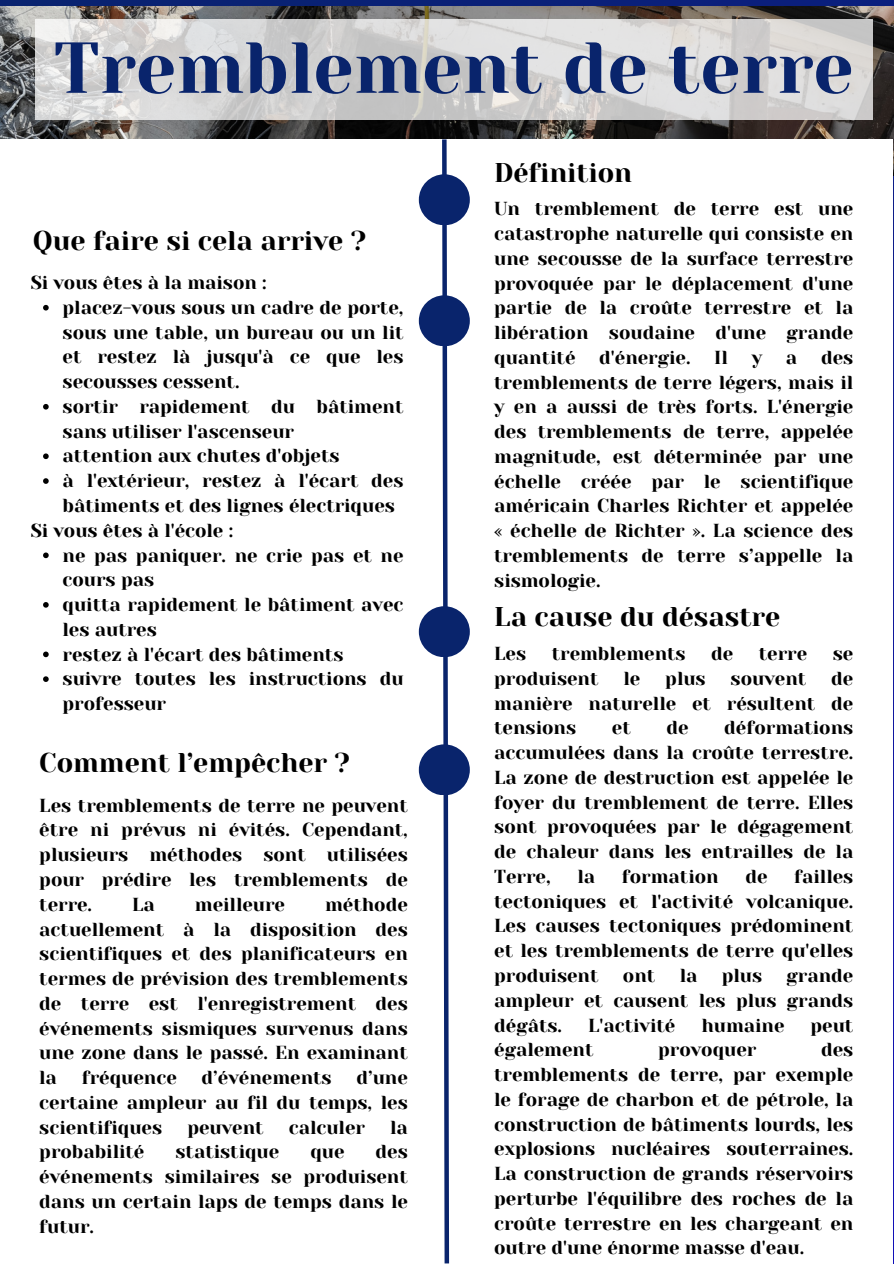
<style>
.page{position:relative;width:894px;height:1264px;background:#fff}
.page>*{position:absolute;margin:0;border:0;box-sizing:border-box;transform-origin:0 0}
.t1{font:72px "Yeseva One";color:#09246c}
.t2{font:27px "Yeseva One";color:#000}
.t3{font:18.75px/24.8px "Yeseva One";color:#000;text-align:justify}
</style>
<div class="page">
<img style="left:0;top:7px;width:893px;height:132px">
<svg style="left:43px;top:305px;width:6px;height:5px"></svg>
<svg style="left:43px;top:404px;width:6px;height:5px"></svg>
<svg style="left:43px;top:453px;width:6px;height:6px"></svg>
<svg style="left:43px;top:478px;width:6px;height:6px"></svg>
<svg style="left:43px;top:552px;width:6px;height:6px"></svg>
<svg style="left:43px;top:602px;width:6px;height:5px"></svg>
<svg style="left:43px;top:651px;width:6px;height:6px"></svg>
<svg style="left:43px;top:676px;width:6px;height:6px"></svg>
<svg style="left:35px;top:19px;width:837px;height:101px;background:#d5d4d3"></svg>
<svg style="left:439px;top:135px;width:12px;height:1128px"></svg>
<div style="left:418px;top:174px;width:51px;height:51px;background:#09246c;border-radius:50%"></div>
<div style="left:418px;top:295px;width:51px;height:51px;background:#09246c;border-radius:50%"></div>
<div style="left:418px;top:606px;width:51px;height:51px;background:#09246c;border-radius:50%"></div>
<div style="left:418px;top:744px;width:51px;height:51px;background:#09246c;border-radius:50%"></div>
<h1 class="t1" style="left:54px;top:27px;width:801px">Tremblement de terre</h1>
<h2 class="t2" style="left:33px;top:225px;width:335px">Que faire si cela arrive ?</h2>
<p class="t3" style="left:31px;top:270px;width:237px">Si vous êtes à la maison :</p>
<p class="t3" style="left:63px;top:295px;width:342px">placez-vous sous un cadre de porte,</p>
<p class="t3" style="left:63px;top:320px;width:342px">sous une table, un bureau ou un lit</p>
<p class="t3" style="left:63px;top:345px;width:342px">et restez là jusqu'à ce que les</p>
<p class="t3" style="left:63px;top:369px;width:178px">secousses cessent.</p>
<p class="t3" style="left:63px;top:394px;width:342px">sortir rapidement du bâtiment</p>
<p class="t3" style="left:63px;top:419px;width:233px">sans utiliser l'ascenseur</p>
<p class="t3" style="left:63px;top:444px;width:278px">attention aux chutes d'objets</p>
<p class="t3" style="left:63px;top:468px;width:342px">à l'extérieur, restez à l'écart des</p>
<p class="t3" style="left:63px;top:493px;width:334px">bâtiments et des lignes électriques</p>
<p class="t3" style="left:31px;top:518px;width:204px">Si vous êtes à l'école :</p>
<p class="t3" style="left:63px;top:543px;width:342px">ne pas paniquer. ne crie pas et ne</p>
<p class="t3" style="left:63px;top:567px;width:93px">cours pas</p>
<p class="t3" style="left:63px;top:592px;width:342px">quitta rapidement le bâtiment avec</p>
<p class="t3" style="left:63px;top:617px;width:96px">les autres</p>
<p class="t3" style="left:63px;top:642px;width:282px">restez à l'écart des bâtiments</p>
<p class="t3" style="left:63px;top:666px;width:342px">suivre toutes les instructions du</p>
<p class="t3" style="left:63px;top:691px;width:105px">professeur</p>
<h2 class="t2" style="left:39px;top:747px;width:312px">Comment l’empêcher ?</h2>
<p class="t3" style="left:39px;top:793px;width:370px">Les tremblements de terre ne peuvent être ni prévus ni évités. Cependant, plusieurs méthodes sont utilisées pour prédire les tremblements de terre.</p>
<p class="t3" style="left:39px;top:892px;width:370px;text-indent:286px">méthode actuellement à la disposition des scientifiques et des planificateurs en termes de prévision des tremblements de terre est l'enregistrement des événements sismiques survenus dans une zone dans le passé. En examinant la</p>
<p class="t3" style="left:132px;top:892px;width:24px">La</p>
<p class="t3" style="left:195px;top:892px;width:92px">meilleure</p>
<p class="t3" style="left:82px;top:1065px;width:97px">fréquence</p>
<p class="t3" style="left:201px;top:1065px;width:131px">d’événements</p>
<p class="t3" style="left:39px;top:1065px;width:370px;text-indent:317px">d’une certaine ampleur au fil du temps, les scientifiques</p>
<p class="t3" style="left:187px;top:1114px;width:78px">peuvent</p>
<p class="t3" style="left:289px;top:1114px;width:78px">calculer</p>
<p class="t3" style="left:390px;top:1114px;width:19px">la</p>
<p class="t3" style="left:39px;top:1139px;width:370px;text-indent:336px">des événements similaires se produisent dans un certain laps de temps dans le futur.</p>
<p class="t3" style="left:39px;top:1139px;width:107px">probabilité</p>
<p class="t3" style="left:175px;top:1139px;width:105px">statistique</p>
<p class="t3" style="left:310px;top:1139px;width:36px">que</p>
<h2 class="t2" style="left:494px;top:157px;width:139px">Définition</h2>
<p class="t3" style="left:494px;top:196px;width:360px">Un tremblement de terre est une catastrophe naturelle qui consiste en une secousse de la surface terrestre provoquée par le déplacement d'une partie de la croûte terrestre et la libération soudaine d'une grande quantité</p>
<p class="t3" style="left:599px;top:345px;width:93px">d'énergie.</p>
<p class="t3" style="left:714px;top:345px;width:15px">Il</p>
<p class="t3" style="left:751px;top:345px;width:12px">y</p>
<p class="t3" style="left:785px;top:345px;width:13px">a</p>
<p class="t3" style="left:494px;top:345px;width:360px;text-indent:327px">des tremblements de terre légers, mais il y en a aussi de très forts. L'énergie des tremblements de terre, appelée magnitude, est déterminée par une échelle créée par le scientifique américain Charles Richter et appelée « échelle de Richter ». La science des tremblements de terre s’appelle la sismologie.</p>
<h2 class="t2" style="left:494px;top:601px;width:287px">La cause du désastre</h2>
<p class="t3" style="left:494px;top:641px;width:34px">Les</p>
<p class="t3" style="left:551px;top:641px;width:135px">tremblements</p>
<p class="t3" style="left:711px;top:641px;width:24px">de</p>
<p class="t3" style="left:758px;top:641px;width:50px">terre</p>
<p class="t3" style="left:832px;top:641px;width:22px">se</p>
<p class="t3" style="left:494px;top:666px;width:106px">produisent</p>
<p class="t3" style="left:623px;top:666px;width:18px">le</p>
<p class="t3" style="left:665px;top:666px;width:42px">plus</p>
<p class="t3" style="left:730px;top:666px;width:77px">souvent</p>
<p class="t3" style="left:494px;top:666px;width:360px;text-indent:337px">de manière naturelle et résultent de tensions</p>
<p class="t3" style="left:494px;top:715px;width:360px;text-indent:230px">déformations accumulées dans la croûte terrestre.<br>La zone de destruction est appelée le foyer du tremblement de terre. Elles sont provoquées par le dégagement de chaleur dans les entrailles de la Terre,</p>
<p class="t3" style="left:611px;top:715px;width:20px">et</p>
<p class="t3" style="left:666px;top:715px;width:24px">de</p>
<p class="t3" style="left:494px;top:864px;width:360px;text-indent:300px">failles tectoniques et l'activité volcanique.<br>Les causes tectoniques prédominent et les tremblements de terre qu'elles produisent</p>
<p class="t3" style="left:577px;top:864px;width:19px">la</p>
<p class="t3" style="left:621px;top:864px;width:98px">formation</p>
<p class="t3" style="left:745px;top:864px;width:24px">de</p>
<p class="t3" style="left:494px;top:963px;width:360px;text-indent:292px">grande ampleur et causent les plus grands dégâts.</p>
<p class="t3" style="left:622px;top:963px;width:34px">ont</p>
<p class="t3" style="left:679px;top:963px;width:19px">la</p>
<p class="t3" style="left:721px;top:963px;width:42px">plus</p>
<p class="t3" style="left:588px;top:1012px;width:89px">L'activité</p>
<p class="t3" style="left:701px;top:1012px;width:85px">humaine</p>
<p class="t3" style="left:810px;top:1012px;width:44px">peut</p>
<p class="t3" style="left:494px;top:1037px;width:101px">également</p>
<p class="t3" style="left:658px;top:1037px;width:100px">provoquer</p>
<p class="t3" style="left:494px;top:1037px;width:360px;text-indent:327px">des tremblements de terre, par exemple le forage de charbon et de pétrole, la construction de bâtiments lourds, les explosions nucléaires souterraines.<br>La construction de grands réservoirs perturbe l'équilibre des roches de la croûte terrestre en les chargeant en outre d'une énorme masse d'eau.</p>
</div>
